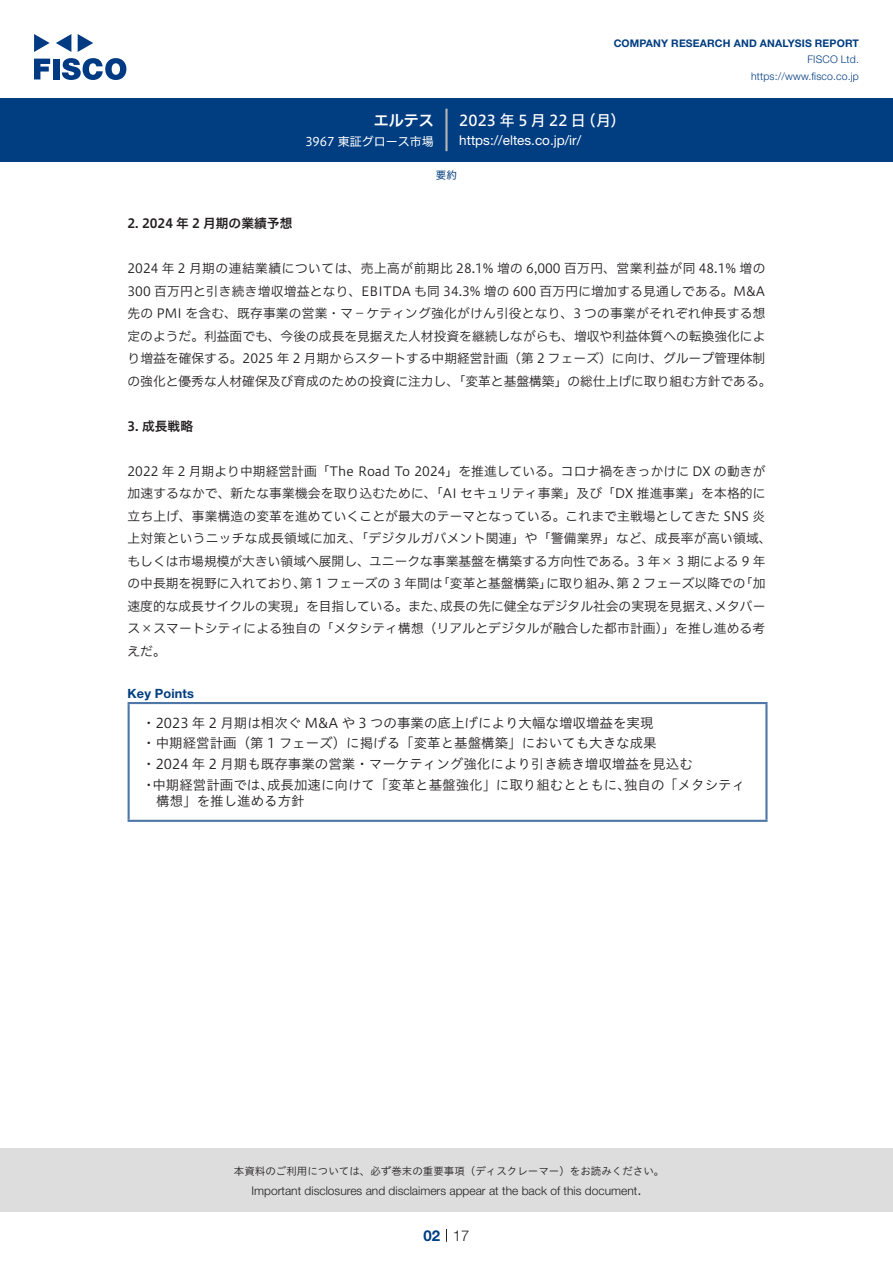
<style>
.page{position:relative;width:893px;height:1263px;background:#fff}
.page>*{position:absolute;margin:0;border:0;box-sizing:border-box;transform-origin:0 0}
.t1{font:15px "Hiragino UD Sans F Std N W5";letter-spacing:.21em;color:#fff}
.t2{font:15px "Hiragino UD Sans F Std N W6";color:#fff}
.t3{font:300 15px "Helvetica Neue LT Std";color:#231f20}
.t4{font:700 15px "Helvetica Neue LT Std";color:#003d81}
.t5{font:13.5px "Hiragino UD Sans Std W3";color:#231f20}
.t6{font:13.5px "Helvetica Neue LT Std";color:#fff}
.t7{font:12.75px/22.5px "Hiragino UD Sans F Std N W3";letter-spacing:.005em;color:#231f20}
.t8{font:12.75px "Hiragino UD Sans F Std N W3";letter-spacing:.025em;color:#231f20}
.t9{font:12.75px "Hiragino UD Sans F Std N W6";color:#231f20}
.t10{font:700 12.75px "Helvetica Neue LT Std";letter-spacing:.015em;color:#003d81}
.t11{font:300 12px "Helvetica Neue LT Std";color:#231f20}
.t12{font:12px "Hiragino UD Sans F Std N W4";color:#fff}
.t13{font:10.5px "Hiragino UD Sans Std W3";color:#231f20}
.t14{font:700 10.5px "Helvetica Neue LT Std";letter-spacing:.015em;color:#003d81}
.t15{font:300 10.5px/16.5px "Helvetica Neue LT Std";letter-spacing:.015em;color:#003d81;text-align:right}
.t16{font:10.5px "Hiragino UD Sans F Std N W4";color:#003d81}
</style>
<div class="page">
<div style="left:0;top:1148px;width:893px;height:64px;background:#ddd"></div>
<svg style="left:34px;top:59px;width:16px;height:20px"></svg>
<div style="left:53px;top:59px;width:6px;height:20px;background:#003a83"></div>
<svg style="left:62px;top:58px;width:64px;height:22px"></svg>
<svg style="left:34px;top:34px;width:16px;height:18px"></svg>
<svg style="left:78px;top:34px;width:15px;height:18px"></svg>
<svg style="left:56px;top:34px;width:15px;height:18px"></svg>
<div style="left:0;top:98px;width:893px;height:64px;background:#003d81"></div>
<hr style="left:445px;top:109px;width:3px;height:42px;background:#b5b5b6">
<svg style="left:446px;top:1229px;width:1px;height:13px"></svg>
<hr style="left:128px;top:704px;width:2px;height:116px;background:#4d77a7">
<hr style="left:128px;top:702px;width:639px;height:2px;background:#4d77a7">
<hr style="left:765px;top:704px;width:2px;height:116px;background:#4d77a7">
<hr style="left:128px;top:820px;width:639px;height:2px;background:#4d77a7">
<p class="t2" style="left:374px;top:109px;width:62px">エルテス</p>
<p class="t12" style="left:305px;top:132px;width:130px">3967 東証グロース市場</p>
<p class="t14" style="left:614px;top:37px;width:247px">COMPANY RESEARCH AND ANALYSIS REPORT</p>
<p class="t15" style="left:751px;top:51px;width:109px">FISCO Ltd. https://www.fisco.co j p.</p>
<p class="t1" style="left:581px;top:109px;width:46px">（月(</p>
<p class="t1" style="left:459px;top:109px;width:128px">2023年5月22日</p>
<p class="t6" style="left:459px;top:132px;width:123px">https://eltes. c o j p. /i r/</p>
<p class="t16" style="left:436px;top:167px;width:22px">要約</p>
<p class="t9" style="left:128px;top:214px;width:166px">2. 2024 年 2 月期の業績予想</p>
<p class="t7" style="left:128px;top:256px;width:645px">2024 年 2 月期の連結業績については、売上高が前期比 28.1% 増の 6,000 百万円、営業利益が同 48.1% 増の300 百万円と引き続き増収増益となり、EBITDA も同 34.3% 増の 600 百万円に増加する見通しである。M&amp;A先の PMI を含む、既存事業の営業・マ－ケティング強化がけん引役となり、3 つの事業がそれぞれ伸長する想定のようだ。利益面でも、今後の成長を見据えた人材投資を継続しながらも、増収や利益体質への転換強化により増益を確保する。2025 年 2 月期からスタートする中期経営計画（第 2 フェーズ）に向け、グループ管理体制の強化と優秀な人材確保及び育成のための投資に注力し、「変革と基盤構築」の総仕上げに取り組む方針である。</p>
<p class="t9" style="left:128px;top:416px;width:67px">3. 成長戦略</p>
<p class="t7" style="left:128px;top:459px;width:639px">2022 年 2 月期より中期経営計画「The Road To 2024」を推進している。コロナ禍をきっかけに DX の動きが</p>
<p class="t7" style="left:128px;top:481px;width:639px">加速するなかで、新たな事業機会を取り込むために、「AI セキュリティ事業」及び「DX 推進事業」を本格的に</p>
<p class="t7" style="left:128px;top:504px;width:639px">立ち上げ、事業構造の変革を進めていくことが最大のテーマとなっている。これまで主戦場としてきた SNS 炎</p>
<p class="t8" style="left:128px;top:529px;width:646px">上対策というニッチな成長領域に加え、「デジタルガバメント関連」や「警備業界」など、成長率が高い領域、</p>
<p class="t7" style="left:128px;top:549px;width:639px">もしくは市場規模が大きい領域へ展開し、ユニークな事業基盤を構築する方向性である。3 年× 3 期による 9 年</p>
<p class="t7" style="left:740px;top:571px;width:27px">「加</p>
<p class="t7" style="left:128px;top:571px;width:317px">の中長期を視野に入れており第、 1 フェーズの 3 年間は</p>
<p class="t7" style="left:546px;top:571px;width:201px">に取り組み第、 2 フェーズ以降での</p>
<p class="t7" style="left:437px;top:571px;width:116px">「変革と基盤構築」</p>
<p class="t7" style="left:440px;top:594px;width:282px">成長の先に健全なデジタル社会の実現を見据え、</p>
<p class="t7" style="left:714px;top:594px;width:52px">メタバー</p>
<p class="t7" style="left:128px;top:594px;width:639px">速度的な成長サイクルの実現」を目指している。また、<br>ス×スマートシティによる独自の「メタシティ構想（リアルとデジタルが融合した都市計画）」を推し進める考えだ。</p>
<p class="t10" style="left:128px;top:685px;width:68px">Key Points</p>
<p class="t5" style="left:142px;top:712px;width:513px">・2023 年 2 月期は相次ぐ M&amp;A や 3 つの事業の底上げにより大幅な増収増益を実現</p>
<p class="t5" style="left:142px;top:733px;width:516px">・中期経営計画（第 1 フェーズ）に掲げる「変革と基盤構築」においても大きな成果</p>
<p class="t5" style="left:142px;top:754px;width:552px">・2024 年 2 月期も既存事業の営業・マーケティング強化により引き続き増収増益を見込む</p>
<p class="t5" style="left:624px;top:775px;width:123px">独自の「メタシティ</p>
<p class="t5" style="left:267px;top:775px;width:365px">成長加速に向けて「変革と基盤強化」に取り組むとともに、</p>
<p class="t5" style="left:152px;top:775px;width:123px">中期経営計画では、</p>
<p class="t5" style="left:142px;top:775px;width:15px">・</p>
<p class="t5" style="left:156px;top:791px;width:150px">構想」を推し進める方針</p>
<p class="t13" style="left:234px;top:1163px;width:432px">本資料のご利用については、必ず巻末の重要事項（ディスクレーマー）をお読みください。</p>
<p class="t3" style="left:637px;top:1180px;width:6px">.</p>
<p class="t11" style="left:251px;top:1183px;width:387px">Important disclosures and disclaimers appear at the back of this document</p>
<p class="t4" style="left:423px;top:1226px;width:18px">02</p>
<p class="t3" style="left:453px;top:1226px;width:18px">17</p>
</div>
